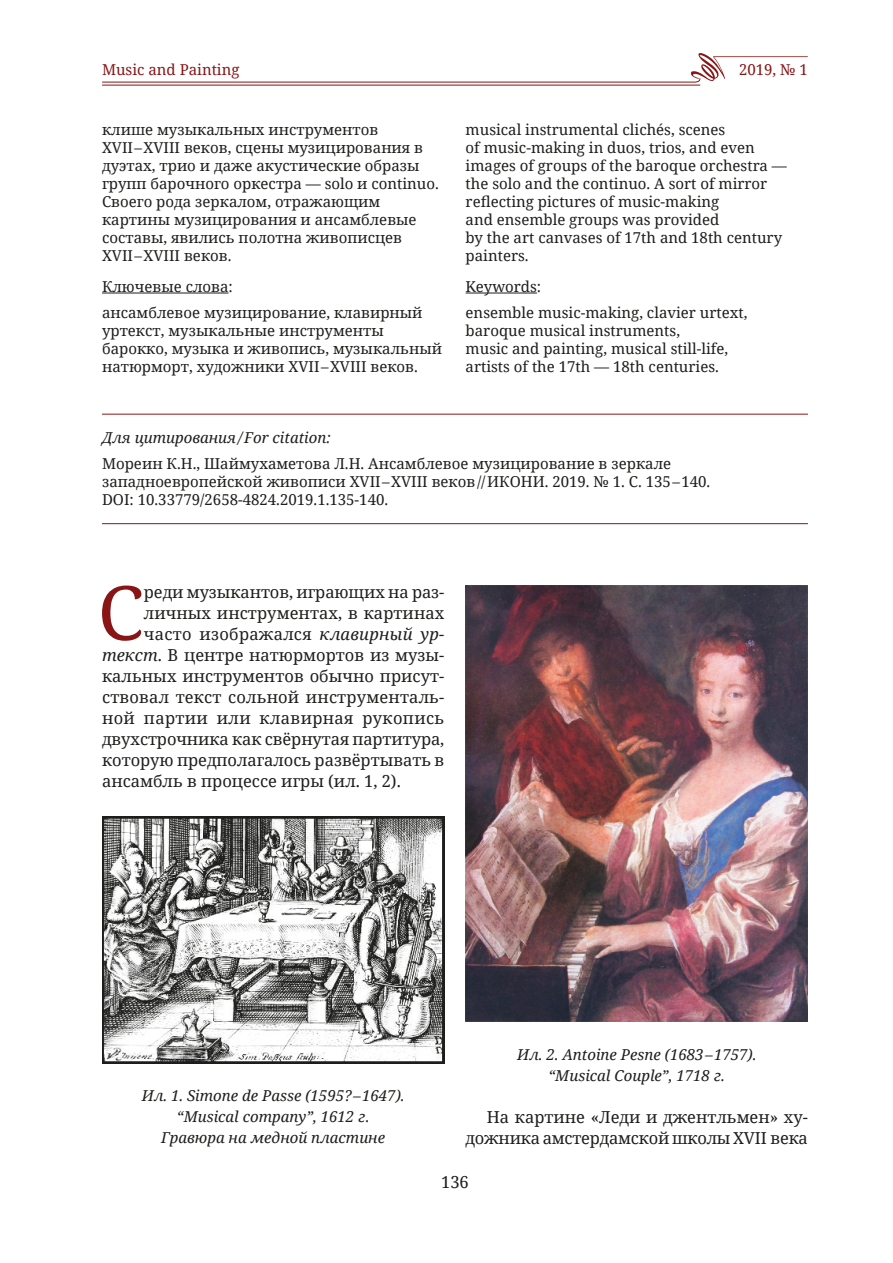
<style>
.page{position:relative;width:893px;height:1263px;background:#fff}
.page>*{position:absolute;margin:0;border:0;box-sizing:border-box;transform-origin:0 0}
.t1{font:75.3px "Noto Serif";color:#891516}
.t2{font:16.5px/21px "Noto Serif";color:#1d1d1b;text-align:right}
.t3{font:16.5px "Noto Serif";letter-spacing:.02em;color:#1d1d1b}
.t4{font:15px/18px "Noto Serif";color:#1d1d1b}
.t5{font:italic 15px/21px "Noto Serif";color:#1d1d1b;text-align:center}
.t6{font:15px "Noto Serif";color:#891516}
.s1{font-style:italic}
</style>
<div class="page">
<svg style="left:102px;top:53px;width:706px;height:30px"></svg>
<hr style="left:102px;top:85px;width:598px;height:1px;background:#891516">
<hr style="left:102px;top:523px;width:706px;height:1px;background:#891516">
<hr style="left:102px;top:414px;width:706px;height:1px;background:#891516">
<hr style="left:102px;top:293px;width:127px;height:1px;background:#1d1d1b">
<hr style="left:466px;top:293px;width:71px;height:1px;background:#1d1d1b">
<img style="left:102px;top:816px;width:342px;height:247px">
<img style="left:466px;top:585px;width:342px;height:436px">
<p class="t6" style="left:102px;top:59px;width:139px">Music and Painting</p>
<p class="t6" style="left:739px;top:59px;width:70px">2019, № 1</p>
<p class="t4" style="left:102px;top:120px;width:338px">клише музыкальных инструментов XVII–XVIII веков, сцены музицирования в дуэтах, трио и даже акустические образы групп барочного оркестра — solo и continuo.<br>Своего рода зеркалом, отражающим картины музицирования и ансамблевые составы, явились полотна живописцев XVII–XVIII веков.</p>
<p class="t4" style="left:102px;top:273px;width:322px;line-height:26.5px">Ключевые слова:<br>ансамблевое музицирование, клавирный</p>
<p class="t4" style="left:102px;top:322px;width:341px">уртекст, музыкальные инструменты барокко, музыка и живопись, музыкальный натюрморт, художники XVII–XVIII веков.</p>
<p class="t4" style="left:466px;top:120px;width:323px">musical instrumental clichés, scenes<br>of music-making in duos, trios, and even images of groups of the baroque orchestra — the solo and the continuo. A sort of mirror reflecting pictures of music-making<br>and ensemble groups was provided<br>by the art canvases of 17th and 18th century painters.</p>
<p class="t4" style="left:466px;top:273px;width:283px;line-height:26.5px">Keywords:<br>ensemble music-making, clavier urtext,</p>
<p class="t4" style="left:466px;top:322px;width:264px">baroque musical instruments,<br>music and painting, musical still-life, artists of the 17th — 18th centuries.</p>
<p class="t5" style="left:102px;top:426px;width:230px">Для цитирования / For citation:</p>
<p class="t4" style="left:102px;top:454px;width:610px">Мореин К.Н., Шаймухаметова Л.Н. Ансамблевое музицирование в зеркале западноевропейской живописи XVII–XVIII веков // ИКОНИ. 2019. № 1. С. 135–140.<br>DOI: 10.33779/2658-4824.2019.1.135-140.</p>
<h1 class="t1" style="left:98px;top:560px;width:48px">C</h1>
<p class="t2" style="left:144px;top:581px;width:302px">реди музыкантов, играющих на раз-</p>
<p class="t2" style="left:144px;top:602px;width:302px">личных инструментах, в картинах</p>
<p class="t2" style="left:144px;top:623px;width:302px">часто изображался <span class="s1">клавирный ур-</span></p>
<p class="t2" style="left:102px;top:644px;width:344px"><span class="s1">текст</span>. В центре натюрмортов из музы-</p>
<p class="t2" style="left:102px;top:665px;width:344px">кальных инструментов обычно присут-</p>
<p class="t2" style="left:102px;top:686px;width:344px">ствовал текст сольной инструменталь-</p>
<p class="t3" style="left:102px;top:706px;width:344px">ной партии или клавирная рукопись</p>
<p class="t2" style="left:102px;top:728px;width:344px">двухстрочника как свёрнутая партитура,</p>
<p class="t2" style="left:102px;top:749px;width:344px">которую предполагалось развёртывать в</p>
<p class="t2" style="left:102px;top:770px;width:300px">ансамбль в процессе игры (ил. 1, 2).</p>
<p class="t5" style="left:142px;top:1085px;width:264px">Ил. 1. Simone de Passe (1595?–1647). “Musical company”, 1612 г.<br>Гравюра на медной пластине</p>
<p class="t5" style="left:517px;top:1043px;width:241px">Ил. 2. Antoine Pesne (1683–1757). “Musical Couple”, 1718 г.</p>
<p class="t2" style="left:466px;top:1106px;width:344px">На картине «Леди и джентльмен» ху&shy;дожника амстердамской школы XVII века</p>
<p class="t2" style="left:441px;top:1171px;width:29px">136</p>
</div>
